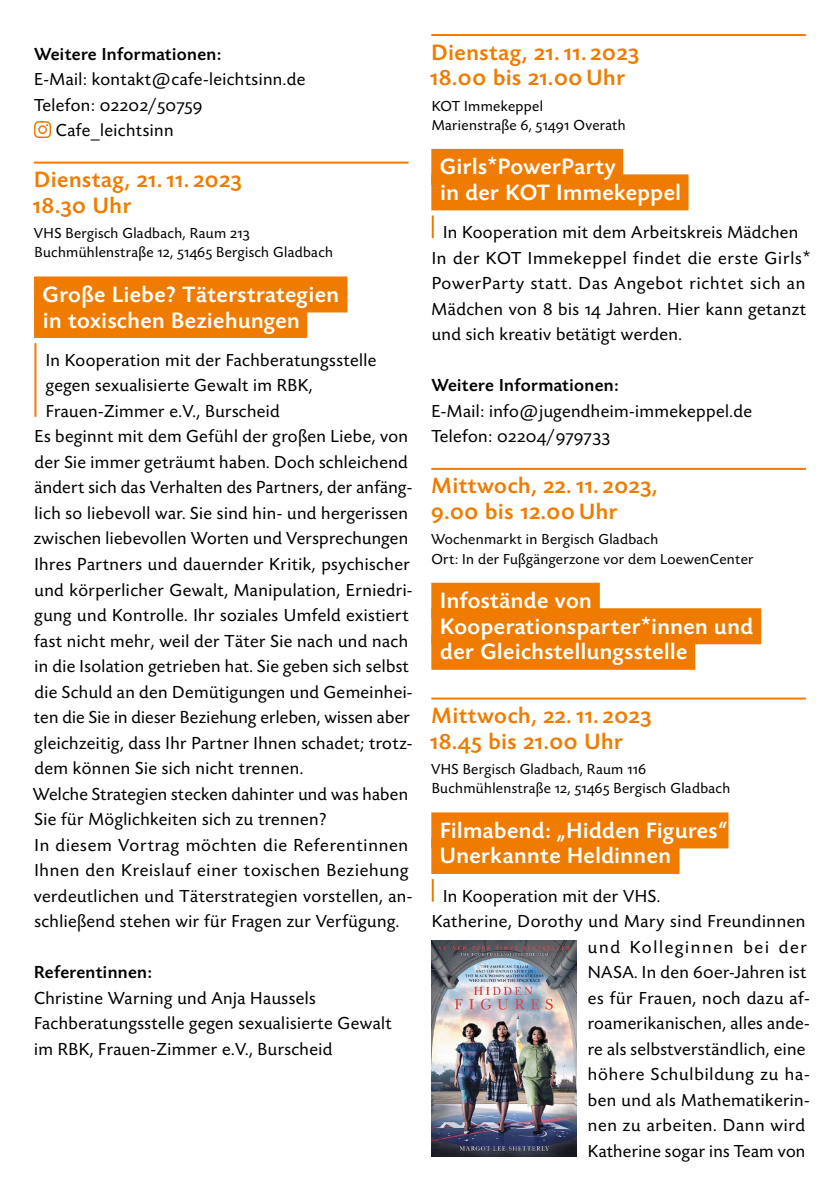
<style>
.page{position:relative;width:840px;height:1191px;background:#fff}
.page>*{position:absolute;margin:0;border:0;box-sizing:border-box;transform-origin:0 0}
.t1{font:500 23px/25.6px "Today Sans Now Pro";letter-spacing:.025em;color:#fff}
.t2{font:500 23px/25.6px "Today Sans Now Pro";letter-spacing:.03em;color:#ef7c00}
.t3{font:18px/25.6px "Today Sans Now Pro";letter-spacing:.025em;color:#000}
.t4{font:18px "Today Sans Now Pro";letter-spacing:.045em;color:#000}
.t5{font:500 18px "Today Sans Now Pro";letter-spacing:.025em;color:#000}
.t6{font:18px "Today Sans Now Pro";letter-spacing:.095em;color:#000}
.t7{font:15px/19.2px "Today Sans Now Pro";letter-spacing:.025em;color:#000}
</style>
<div class="page">
<hr style="left:34px;top:162px;width:374px;height:2px;background:#ef7c00">
<div style="left:34px;top:276px;width:313px;height:36px;background:#ef7c00"></div>
<div style="left:34px;top:302px;width:273px;height:36px;background:#ef7c00"></div>
<hr style="left:34px;top:343px;width:2px;height:74px;background:#ef7c00">
<svg style="left:34px;top:121px;width:17px;height:17px"></svg>
<hr style="left:431px;top:34px;width:374px;height:2px;background:#ef7c00">
<div style="left:431px;top:149px;width:192px;height:36px;background:#ef7c00"></div>
<div style="left:431px;top:174px;width:257px;height:36px;background:#ef7c00"></div>
<hr style="left:431px;top:215px;width:2px;height:23px;background:#ef7c00">
<hr style="left:431px;top:468px;width:374px;height:2px;background:#ef7c00">
<div style="left:431px;top:583px;width:168px;height:36px;background:#ef7c00"></div>
<div style="left:431px;top:608px;width:329px;height:36px;background:#ef7c00"></div>
<div style="left:431px;top:634px;width:263px;height:36px;background:#ef7c00"></div>
<hr style="left:431px;top:697px;width:374px;height:2px;background:#ef7c00">
<div style="left:431px;top:812px;width:297px;height:36px;background:#ef7c00"></div>
<div style="left:431px;top:838px;width:248px;height:36px;background:#ef7c00"></div>
<hr style="left:431px;top:879px;width:2px;height:22px;background:#ef7c00">
<img style="left:431px;top:940px;width:144px;height:217px">
<p class="t5" style="left:34px;top:43px;width:188px">Weitere Informationen:</p>
<p class="t3" style="left:34px;top:66px;width:273px">E-Mail: kontakt@cafe-leichtsinn.de</p>
<p class="t3" style="left:34px;top:92px;width:170px">Telefon: 02202/50759</p>
<p class="t3" style="left:56px;top:117px;width:119px">Cafe_leichtsinn</p>
<p class="t2" style="left:32px;top:167px;width:211px">Dienstag, 21. 11. 2023<br>18.30 Uhr</p>
<p class="t7" style="left:34px;top:224px;width:300px">VHS Bergisch Gladbach, Raum 213<br>Buchmühlenstraße 12, 51465 Bergisch Gladbach</p>
<p class="t1" style="left:43px;top:282px;width:298px">Große Liebe? Täterstrategien in toxischen Beziehungen</p>
<p class="t3" style="left:46px;top:347px;width:332px">In Kooperation mit der Fachberatungsstelle</p>
<p class="t3" style="left:46px;top:372px;width:268px">gegen sexualisierte Gewalt im RBK,</p>
<p class="t3" style="left:46px;top:398px;width:235px">Frauen-Zimmer e.V., Burscheid</p>
<p class="t3" style="left:34px;top:424px;width:375px">Es beginnt mit dem Gefühl der großen Liebe, von</p>
<p class="t3" style="left:35px;top:449px;width:374px">der Sie immer geträumt haben. Doch schleichend</p>
<p class="t3" style="left:34px;top:475px;width:379px">ändert sich das Verhalten des Partners, der anfäng-</p>
<p class="t3" style="left:35px;top:500px;width:375px">lich so liebevoll war. Sie sind hin- und hergerissen</p>
<p class="t3" style="left:34px;top:526px;width:376px">zwischen liebevollen Worten und Versprechungen</p>
<p class="t3" style="left:34px;top:551px;width:377px">Ihres Partners und dauernder Kritik, psychischer</p>
<p class="t3" style="left:34px;top:577px;width:379px">und körperlicher Gewalt, Manipulation, Erniedri-</p>
<p class="t3" style="left:35px;top:602px;width:375px">gung und Kontrolle. Ihr soziales Umfeld existiert</p>
<p class="t3" style="left:34px;top:628px;width:375px">fast nicht mehr, weil der Täter Sie nach und nach</p>
<p class="t3" style="left:35px;top:653px;width:375px">in die Isolation getrieben hat. Sie geben sich selbst</p>
<p class="t3" style="left:35px;top:679px;width:379px">die Schuld an den Demütigungen und Gemeinhei-</p>
<p class="t3" style="left:34px;top:704px;width:377px">ten die Sie in dieser Beziehung erleben, wissen aber</p>
<p class="t3" style="left:35px;top:730px;width:379px">gleichzeitig, dass Ihr Partner Ihnen schadet; trotz-</p>
<p class="t3" style="left:35px;top:755px;width:270px">dem können Sie sich nicht trennen.</p>
<p class="t3" style="left:33px;top:781px;width:376px">Welche Strategien stecken dahinter und was haben</p>
<p class="t3" style="left:34px;top:806px;width:293px">Sie für Möglichkeiten sich zu trennen?</p>
<p class="t4" style="left:34px;top:834px;width:375px">In diesem Vortrag möchten die Referentinnen</p>
<p class="t4" style="left:34px;top:859px;width:375px">Ihnen den Kreislauf einer toxischen Beziehung</p>
<p class="t3" style="left:34px;top:883px;width:380px">verdeutlichen und Täterstrategien vorstellen, an-</p>
<p class="t3" style="left:35px;top:908px;width:366px">schließend stehen wir für Fragen zur Verfügung.</p>
<p class="t5" style="left:34px;top:962px;width:119px">Referentinnen:</p>
<p class="t3" style="left:34px;top:985px;width:359px">Christine Warning und Anja Haussels<br>Fachberatungsstelle gegen sexualisierte Gewalt im RBK, Frauen-Zimmer e.V., Burscheid</p>
<p class="t2" style="left:429px;top:39px;width:211px">Dienstag, 21. 11. 2023<br>18.00 bis 21.00 Uhr</p>
<p class="t7" style="left:431px;top:96px;width:195px">KOT Immekeppel<br>Marienstraße 6, 51491 Overath</p>
<p class="t1" style="left:439px;top:154px;width:242px">Girls*PowerParty<br>in der KOT Immekeppel</p>
<p class="t3" style="left:431px;top:219px;width:380px;text-indent:12px">In Kooperation mit dem Arbeitskreis Mädchen In der KOT Immekeppel findet die erste Girls* PowerParty statt. Das Angebot richtet sich an Mädchen von 8 bis 14 Jahren. Hier kann getanzt und sich kreativ betätigt werden.</p>
<p class="t5" style="left:431px;top:375px;width:188px">Weitere Informationen:</p>
<p class="t3" style="left:431px;top:398px;width:322px">E-Mail: info@jugendheim-immekeppel.de<br>Telefon: 02204/979733</p>
<p class="t2" style="left:431px;top:473px;width:227px">Mittwoch, 22. 11. 2023,<br>9.00 bis 12.00 Uhr</p>
<p class="t7" style="left:431px;top:530px;width:324px">Wochenmarkt in Bergisch Gladbach<br>Ort: In der Fußgängerzone vor dem LoewenCenter</p>
<p class="t1" style="left:440px;top:588px;width:314px">Infostände von<br>Kooperationsparter*innen und der Gleichstellungsstelle</p>
<p class="t2" style="left:429px;top:703px;width:223px">Mittwoch, 22. 11. 2023<br>18.45 bis 21.00 Uhr</p>
<p class="t7" style="left:431px;top:759px;width:300px">VHS Bergisch Gladbach, Raum 116<br>Buchmühlenstraße 12, 51465 Bergisch Gladbach</p>
<p class="t1" style="left:439px;top:817px;width:289px">Filmabend: „Hidden Figures“<br>Unerkannte Heldinnen</p>
<p class="t3" style="left:443px;top:883px;width:218px">In Kooperation mit der VHS.</p>
<p class="t3" style="left:431px;top:908px;width:375px">Katherine, Dorothy und Mary sind Freundinnen</p>
<p class="t6" style="left:587px;top:936px;width:220px">und Kolleginnen bei der</p>
<p class="t3" style="left:587px;top:959px;width:220px">NASA. In den 60er-Jahren ist</p>
<p class="t3" style="left:587px;top:985px;width:223px">es für Frauen, noch dazu af-</p>
<p class="t3" style="left:587px;top:1010px;width:223px">roamerikanischen, alles ande-</p>
<p class="t3" style="left:587px;top:1036px;width:219px">re als selbstverständlich, eine</p>
<p class="t4" style="left:587px;top:1064px;width:223px">höhere Schulbildung zu ha-</p>
<p class="t3" style="left:587px;top:1087px;width:223px">ben und als Mathematikerin-</p>
<p class="t3" style="left:587px;top:1112px;width:219px">nen zu arbeiten. Dann wird</p>
<p class="t3" style="left:587px;top:1138px;width:219px">Katherine sogar ins Team von</p>
</div>
